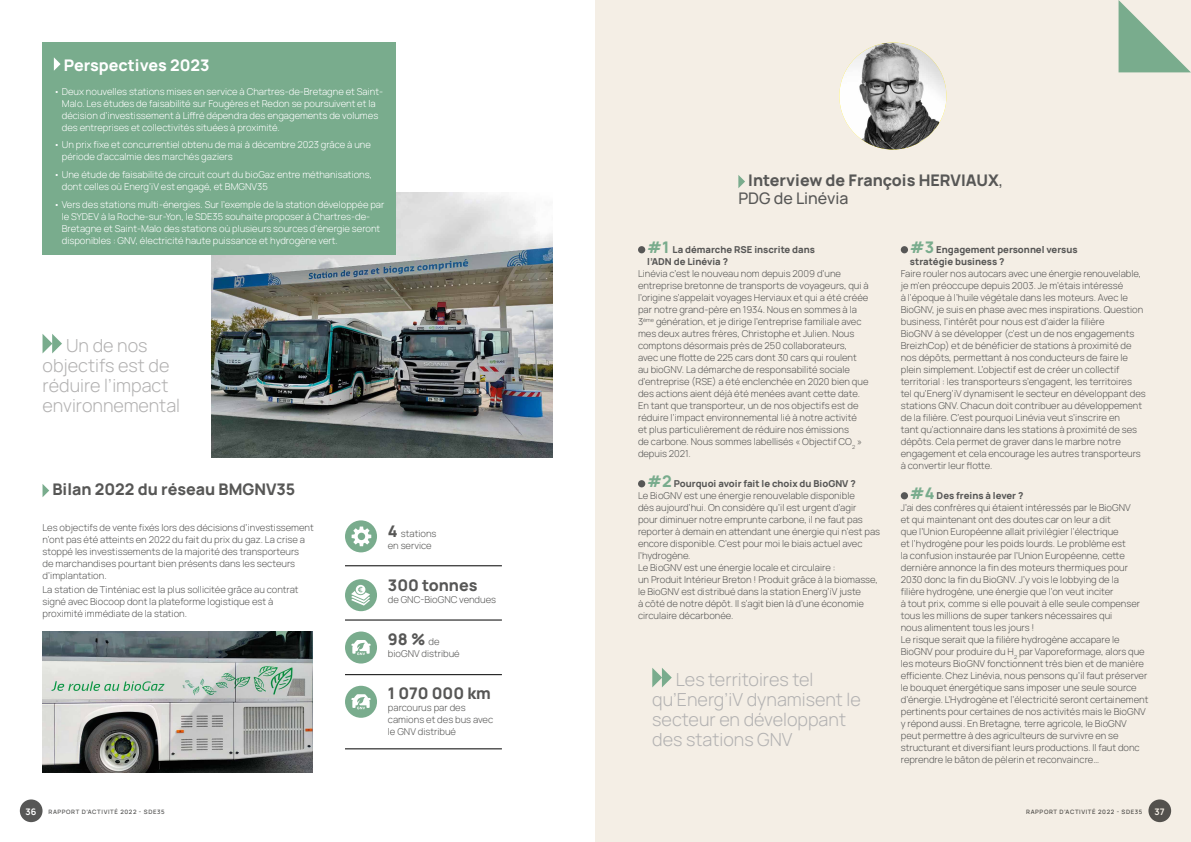
<style>
.page{position:relative;width:1191px;height:842px;background:#fff}
.page>*{position:absolute;margin:0;border:0;box-sizing:border-box;transform-origin:0 0}
.t1{font:300 18px/20px "Manrope";color:#b3b2b2}
.t2{font:800 16px/18px "Manrope";color:#575756}
.t3{font:800 16px "Manrope";color:#fff}
.t4{font:300 9.5px/12px "Manrope";color:#575756}
.t5{font:300 9.5px/12px "Manrope";color:#fff}
.t6{font:800 9.5px/12px "Manrope";color:#575756}
.t7{font:700 9px "Manrope";color:#fff}
.t8{font:600 6px "Manrope";letter-spacing:.1em;color:#575756}
.s1{font-weight:800;font-size:16px}
.s2{font-weight:300;font-size:9.5px}
.s3{font-weight:500}
.s4{font-size:16px;color:#79ac8d}
.s5{font-weight:800;font-size:16px;color:#79ac8d}
.s6{font-weight:800}
</style>
<div class="page">
<div style="left:20px;top:799px;width:23px;height:23px;background:#575756;border-radius:50%"></div>
<div style="left:595px;top:0;width:596px;height:842px;background:#f4eee5"></div>
<img style="left:839px;top:43px;width:107px;height:107px;border-radius:54px">
<svg style="left:1118px;top:0;width:73px;height:72px"></svg>
<svg style="left:738px;top:175px;width:7px;height:13px"></svg>
<div style="left:638px;top:246px;width:7px;height:7px;background:#575756;border-radius:50%"></div>
<div style="left:638px;top:480px;width:7px;height:7px;background:#575756;border-radius:50%"></div>
<div style="left:900px;top:246px;width:8px;height:7px;background:#575756;border-radius:50%"></div>
<div style="left:900px;top:492px;width:8px;height:7px;background:#575756;border-radius:50%"></div>
<svg style="left:652px;top:668px;width:20px;height:19px"></svg>
<svg style="left:43px;top:334px;width:19px;height:19px"></svg>
<img style="left:211px;top:192px;width:342px;height:265px">
<img style="left:43px;top:631px;width:269px;height:142px">
<div style="left:43px;top:42px;width:353px;height:213px;background:#79ac8d"></div>
<svg style="left:54px;top:57px;width:7px;height:14px"></svg>
<svg style="left:43px;top:484px;width:6px;height:13px"></svg>
<div style="left:345px;top:520px;width:32px;height:32px;background:#79ac8d;border-radius:50%"></div>
<div style="left:345px;top:579px;width:32px;height:32px;background:#79ac8d;border-radius:50%"></div>
<div style="left:345px;top:631px;width:32px;height:32px;background:#79ac8d;border-radius:50%"></div>
<div style="left:345px;top:686px;width:32px;height:32px;background:#79ac8d;border-radius:50%"></div>
<hr style="left:345px;top:566px;width:157px;height:1px;background:#000">
<hr style="left:345px;top:620px;width:157px;height:1px;background:#000">
<hr style="left:345px;top:674px;width:157px;height:1px;background:#000">
<hr style="left:345px;top:749px;width:157px;height:1px;background:#000">
<svg style="left:351px;top:526px;width:20px;height:20px"></svg>
<svg style="left:351px;top:640px;width:20px;height:15px"></svg>
<svg style="left:351px;top:694px;width:20px;height:15px"></svg>
<svg style="left:351px;top:585px;width:19px;height:20px"></svg>
<h2 class="t3" style="left:64px;top:54px;width:147px">Perspectives 2023</h2>
<p class="t5" style="left:62px;top:85px;width:323px;text-indent:-8px">• Deux nouvelles stations mises en service à Chartres-de-Bretagne et Saint-Malo. Les études de faisabilité sur Fougères et Redon se poursuivent et la décision d’investissement à Liffré dépendra des engagements de volumes des entreprises et collectivités situées à proximité.</p>
<p class="t5" style="left:62px;top:139px;width:310px;text-indent:-8px">• Un prix fixe et concurrentiel obtenu de mai à décembre 2023 grâce à une période d’accalmie des marchés gaziers</p>
<p class="t5" style="left:62px;top:168px;width:312px;text-indent:-8px">• Une étude de faisabilité de circuit court du bioGaz entre méthanisations, dont celles où Energ’iV est engagé, et BMGNV35</p>
<p class="t5" style="left:62px;top:198px;width:324px;text-indent:-8px">• Vers des stations multi-énergies. Sur l’exemple de la station développée par le SYDEV à la Roche-sur-Yon, le SDE35 souhaite proposer à Chartres-de-Bretagne et Saint-Malo des stations où plusieurs sources d’énergie seront disponibles : GNV, électricité haute puissance et hydrogène vert.</p>
<h1 class="t1" style="left:43px;top:335px;width:139px;text-indent:24px">Un de nos objectifs est de réduire l’impact environnemental</h1>
<h2 class="t2" style="left:52px;top:480px;width:244px">Bilan 2022 du réseau BMGNV35</h2>
<p class="t4" style="left:43px;top:521px;width:273px">Les objectifs de vente fixés lors des décisions d’investissement n’ont pas été atteints en 2022 du fait du prix du gaz. La crise a stoppé les investissements de la majorité des transporteurs<br>de marchandises pourtant bien présents dans les secteurs d’implantation.</p>
<p class="t4" style="left:43px;top:583px;width:258px">La station de Tinténiac est la plus sollicitée grâce au contrat signé avec Biocoop dont la plateforme logistique est à proximité immédiate de la station.</p>
<p class="t4" style="left:388px;top:528px;width:50px"><span class="s1">4</span> stations en service</p>
<h2 class="t2" style="left:388px;top:576px;width:91px">300 tonnes</h2>
<p class="t4" style="left:388px;top:594px;width:110px">de GNC-BioGNC vendues</p>
<h2 class="t2" style="left:388px;top:630px;width:53px">98 % <span class="s2">de</span></h2>
<p class="t4" style="left:388px;top:648px;width:73px">bioGNV distribué</p>
<h2 class="t2" style="left:388px;top:684px;width:104px">1 070 000 km</h2>
<p class="t4" style="left:388px;top:702px;width:107px">parcourus par des camions et des bus avec le GNV distribué</p>
<h2 class="t2" style="left:738px;top:171px;width:266px;text-indent:10px">Interview de François HERVIAUX<span class="s3">,<br>PDG de Linévia</span></h2>
<p class="t6" style="left:647px;top:243px;width:169px"><span class="s4">#1</span> La démarche RSE inscrite dans l’ADN de Linévia ?</p>
<p class="t4" style="left:638px;top:267px;width:232px">Linévia c’est le nouveau nom depuis 2009 d’une entreprise bretonne de transports de voyageurs, qui à l’origine s’appelait voyages Herviaux et qui a été créée par notre grand-père en 1934. Nous en sommes à la 3<sup>ème</sup> génération, et je dirige l’entreprise familiale avec mes deux autres frères, Christophe et Julien. Nous comptons désormais près de 250 collaborateurs, avec une flotte de 225 cars dont 30 cars qui roulent au bioGNV. La démarche de responsabilité sociale d’entreprise (RSE) a été enclenchée en 2020 bien que des actions aient déjà été menées avant cette date.<br>En tant que transporteur, un de nos objectifs est de réduire l’impact environnemental lié à notre activité et plus particulièrement de réduire nos émissions<br>de carbone. Nous sommes labellisés « Objectif CO<sub>2</sub> » depuis 2021.</p>
<p class="t4" style="left:638px;top:477px;width:244px;text-indent:9px"><span class="s5">#2</span> <span class="s6">Pourquoi avoir fait le choix du BioGNV ?<br></span>Le BioGNV est une énergie renouvelable disponible<br>dès aujourd’hui. On considère qu’il est urgent d’agir<br>pour diminuer notre emprunte carbone, il ne faut pas reporter à demain en attendant une énergie qui n’est pas encore disponible. C’est pour moi le biais actuel avec l’hydrogène.<br>Le BioGNV est une énergie locale et circulaire :<br>un Produit Intérieur Breton ! Produit grâce à la biomasse, le BioGNV est distribué dans la station Energ’iV juste<br>à côté de notre dépôt. Il s’agit bien là d’une économie circulaire décarbonée.</p>
<p class="t6" style="left:910px;top:243px;width:169px"><span class="s4">#3</span> Engagement personnel versus stratégie business ?</p>
<p class="t4" style="left:900px;top:267px;width:246px">Faire rouler nos autocars avec une énergie renouvelable, je m’en préoccupe depuis 2003. Je m’étais intéressé<br>à l’époque à l’huile végétale dans les moteurs. Avec le BioGNV, je suis en phase avec mes inspirations. Question business, l’intérêt pour nous est d'aider la filière<br>BioGNV à se développer (c’est un de nos engagements BreizhCop) et de bénéficier de stations à proximité de nos dépôts, permettant à nos conducteurs de faire le plein simplement. L’objectif est de créer un collectif territorial : les transporteurs s’engagent, les territoires<br>tel qu’Energ’iV dynamisent le secteur en développant des stations GNV. Chacun doit contribuer au développement de la filière. C’est pourquoi Linévia veut s’inscrire en<br>tant qu’actionnaire dans les stations à proximité de ses dépôts. Cela permet de graver dans le marbre notre engagement et cela encourage les autres transporteurs à convertir leur flotte.</p>
<p class="t4" style="left:900px;top:489px;width:249px;text-indent:9px"><span class="s5">#4</span> <span class="s6">Des freins à lever ?<br></span>J’ai des confrères qui étaient intéressés par le BioGNV<br>et qui maintenant ont des doutes car on leur a dit<br>que l’Union Européenne allait privilégier l’électrique<br>et l’hydrogène pour les poids lourds. Le problème est<br>la confusion instaurée par l’Union Européenne, cette dernière annonce la fin des moteurs thermiques pour 2030 donc la fin du BioGNV. J’y vois le lobbying de la<br>filière hydrogène, une énergie que l’on veut inciter<br>à tout prix, comme si elle pouvait à elle seule compenser tous les millions de super tankers nécessaires qui<br>nous alimentent tous les jours !<br>Le risque serait que la filière hydrogène accapare le BioGNV pour produire du H<sub>2</sub> par Vaporeformage, alors que les moteurs BioGNV fonctionnent très bien et de manière efficiente. Chez Linévia, nous pensons qu’il faut préserver le bouquet énergétique sans imposer une seule source d’énergie. L’Hydrogène et l’électricité seront certainement pertinents pour certaines de nos activités mais le BioGNV y répond aussi. En Bretagne, terre agricole, le BioGNV peut permettre à des agriculteurs de survivre en se structurant et diversifiant leurs productions. Il faut donc reprendre le bâton de pèlerin et reconvaincre…</p>
<h1 class="t1" style="left:652px;top:669px;width:210px;text-indent:24px">Les territoires tel qu’Energ’iV dynamisent le secteur en développant des stations GNV</h1>
<p class="t7" style="left:25px;top:805px;width:12px">36</p>
<p class="t8" style="left:48px;top:808px;width:118px">RAPPORT D’ACTIVITÉ 2022 - SDE35</p>
<p class="t8" style="left:1026px;top:808px;width:118px">RAPPORT D’ACTIVITÉ 2022 - SDE35</p>
<p class="t7" style="left:1154px;top:805px;width:12px">37</p>
</div>
